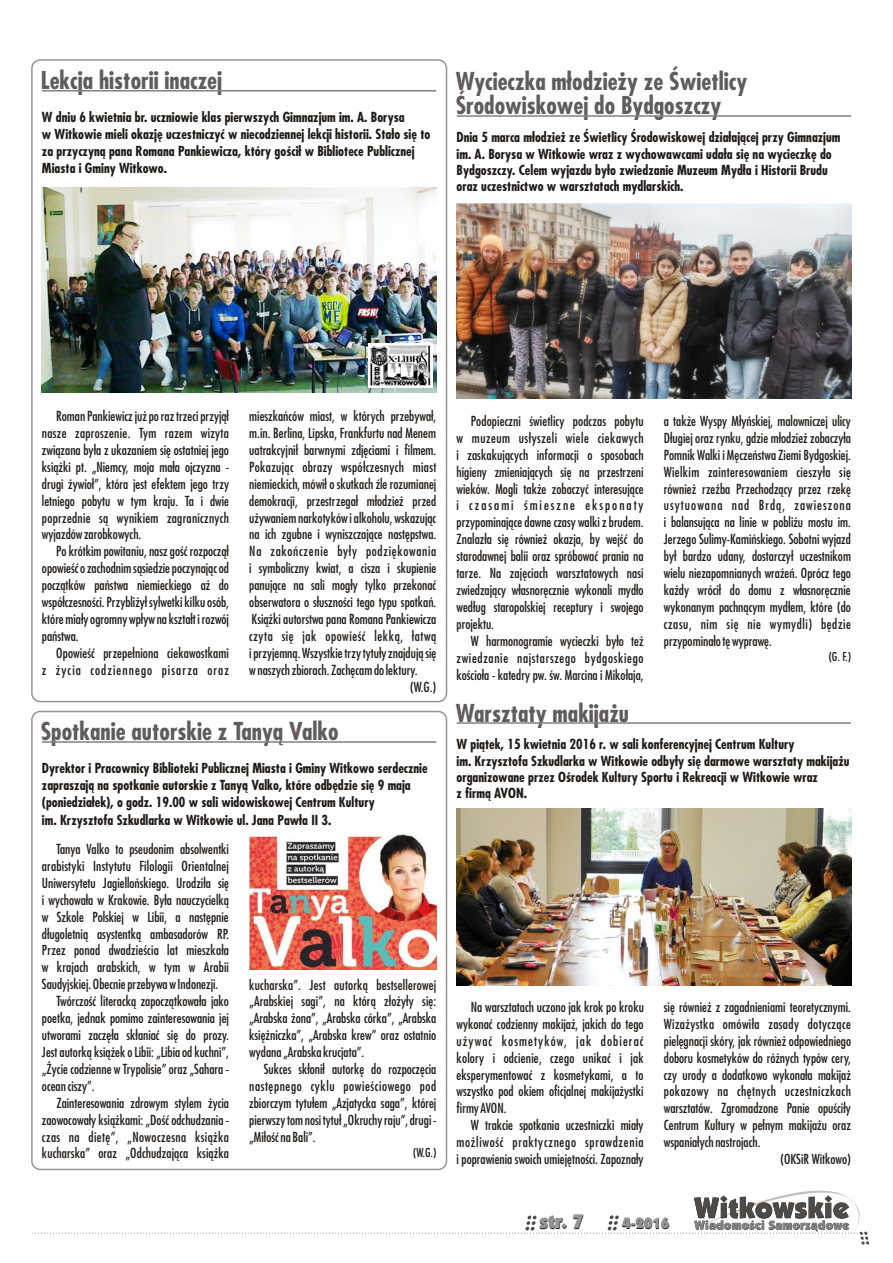
<style>
.page{position:relative;width:893px;height:1263px;background:#fff}
.page>*{position:absolute;margin:0;border:0;box-sizing:border-box;transform-origin:0 0}
.t1{font:700 24px/24.5px "Fujiyama";color:#615c5c}
.t2{font:900 19.5px "Kabel IT Cby BT";color:#1f1a17}
.t3{font:900 15px "Kabel IT Cby BT";color:#1f1a17}
.t4{font:13.5px/17px "Fujiyama";color:#1f1a17;text-align:justify}
.t5{font:700 13.5px/16.4px "Fujiyama";color:#1f1a17}
.t6{font:13.5px "Fujiyama";letter-spacing:.03em;color:#1f1a17}
.t7{font:13.5px "Fujiyama";letter-spacing:.025em;color:#1f1a17}
.t8{font:13.5px "Fujiyama";letter-spacing:.05em;color:#1f1a17}
.t9{font:13.5px "Fujiyama";letter-spacing:.04em;color:#1f1a17}
.t10{font:12px "Fujiyama";color:#1f1a17}
</style>
<div class="page">
<svg style="left:32px;top:1190px;width:837px;height:54px"></svg>
<hr style="left:457px;top:115px;width:394px;height:2px;background:#828282">
<hr style="left:42px;top:90px;width:394px;height:2px;background:#828282">
<img style="left:457px;top:204px;width:394px;height:195px">
<img style="left:42px;top:188px;width:394px;height:205px">
<img style="left:368px;top:343px;width:64px;height:45px">
<hr style="left:42px;top:741px;width:394px;height:2px;background:#828282">
<img style="left:249px;top:832px;width:187px;height:137px">
<img style="left:457px;top:808px;width:394px;height:178px">
<hr style="left:457px;top:722px;width:394px;height:2px;background:#828282">
<div style="left:31px;top:59px;width:416px;height:643px;border:2px solid #969494;border-radius:8px"></div>
<div style="left:31px;top:711px;width:416px;height:459px;border:2px solid #969494;border-radius:8px"></div>
<h1 class="t1" style="left:41px;top:71px;width:183px">Lekcja historii inaczej</h1>
<p class="t5" style="left:42px;top:110px;width:390px;line-height:17.2px">W dniu 6 kwietnia br. uczniowie klas pierwszych Gimnazjum im. A. Borysa<br>w Witkowie mieli okazję uczestniczyć w niecodziennej lekcji historii. Stało się to za przyczyną pana Romana Pankiewicza, który gościł w Bibliotece Publicznej Miasta i Gminy Witkowo.</p>
<h1 class="t1" style="left:456px;top:72px;width:293px">Wycieczka młodzieży ze Świetlicy<br>Środowiskowej do Bydgoszczy</h1>
<p class="t5" style="left:457px;top:131px;width:385px">Dnia 5 marca młodzież ze Świetlicy Środowiskowej działającej przy Gimnazjum im. A. Borysa w Witkowie wraz z wychowawcami udała się na wycieczkę do Bydgoszczy. Celem wyjazdu było zwiedzanie Muzeum Mydła i Historii Brudu oraz uczestnictwo w warsztatach mydlarskich.</p>
<p class="t4" style="left:249px;top:409px;width:189px">mieszkańców miast, w których przebywał,</p>
<p class="t4" style="left:249px;top:426px;width:188px">m.in. Berlina, Lipska, Frankfurtu nad Menem</p>
<p class="t4" style="left:249px;top:442px;width:189px">uatrakcyjnił barwnymi zdjęciami i filmem.</p>
<p class="t7" style="left:249px;top:461px;width:189px">Pokazując obrazy współczesnych miast</p>
<p class="t4" style="left:249px;top:476px;width:189px">niemieckich, mówił o skutkach źle rozumianej</p>
<p class="t4" style="left:249px;top:493px;width:188px">demokracji, przestrzegał młodzież przed</p>
<p class="t4" style="left:249px;top:510px;width:189px">używaniem narkotyków i alkoholu, wskazując</p>
<p class="t4" style="left:249px;top:527px;width:189px">na ich zgubne i wyniszczające następstwa.</p>
<p class="t8" style="left:249px;top:546px;width:189px">Na zakończenie były podziękowania</p>
<p class="t4" style="left:249px;top:561px;width:189px">i symboliczny kwiat, a cisza i skupienie</p>
<p class="t4" style="left:249px;top:578px;width:189px">panujące na sali mogły tylko przekonać</p>
<p class="t4" style="left:249px;top:595px;width:189px">obserwatora o słuszności tego typu spotkań.</p>
<p class="t4" style="left:252px;top:612px;width:186px">Książki autorstwa pana Romana Pankiewicza</p>
<p class="t9" style="left:249px;top:630px;width:189px">czyta się jak opowieść lekką, łatwą</p>
<p class="t4" style="left:249px;top:645px;width:189px">iprzyjemną. Wszystkie trzy tytuły znajdują się</p>
<p class="t4" style="left:249px;top:662px;width:170px">w naszych zbiorach. Zachęcam do lektury.</p>
<p class="t4" style="left:410px;top:679px;width:28px">(W.G.)</p>
<h1 class="t1" style="left:41px;top:722px;width:299px">Spotkanie autorskie z Tanyą Valko</h1>
<p class="t5" style="left:42px;top:761px;width:387px;line-height:17.2px">Dyrektor i Pracownicy Biblioteki Publicznej Miasta i Gminy Witkowo serdecznie zapraszają na spotkanie autorskie z Tanyą Valko, które odbędzie się 9 maja (poniedziałek), o godz. 19.00 w sali widowiskowej Centrum Kultury<br>im. Krzysztofa Szkudlarka w Witkowie ul. Jana Pawła II 3.</p>
<p class="t4" style="left:56px;top:841px;width:174px">Tanya Valko to pseudonim absolwentki</p>
<p class="t4" style="left:42px;top:858px;width:189px">arabistyki Instytutu Filologii Orientalnej</p>
<p class="t4" style="left:42px;top:875px;width:189px">Uniwersytetu Jagiellońskiego. Urodziła się</p>
<p class="t4" style="left:42px;top:892px;width:189px">i wychowała w Krakowie. Była nauczycielką</p>
<p class="t4" style="left:42px;top:909px;width:188px">w Szkole Polskiej w Libii, a następnie</p>
<p class="t4" style="left:42px;top:926px;width:189px">długoletnią asystentką ambasadorów RP.</p>
<p class="t4" style="left:42px;top:943px;width:189px">Przez ponad dwadzieścia lat mieszkała</p>
<p class="t4" style="left:42px;top:960px;width:189px">w krajach arabskich, w tym w Arabii</p>
<p class="t4" style="left:42px;top:977px;width:178px">Saudyjskiej. Obecnie przebywa w Indonezji.</p>
<p class="t4" style="left:56px;top:994px;width:174px">Twórczość literacką zapoczątkowała jako</p>
<p class="t4" style="left:42px;top:1011px;width:189px">poetka, jednak pomimo zainteresowania jej</p>
<p class="t4" style="left:42px;top:1028px;width:189px">utworami zaczęła skłaniać się do prozy.</p>
<p class="t4" style="left:42px;top:1044px;width:189px">Jest autorką książek o Libii: „Libia od kuchni”,</p>
<p class="t4" style="left:42px;top:1061px;width:189px">„Życie codzienne w Trypolisie” oraz „Sahara -</p>
<p class="t4" style="left:42px;top:1078px;width:54px">ocean ciszy”.</p>
<p class="t4" style="left:56px;top:1095px;width:174px">Zainteresowania zdrowym stylem życia</p>
<p class="t4" style="left:42px;top:1112px;width:189px">zaowocowały książkami: „Dość odchudzania -</p>
<p class="t6" style="left:42px;top:1131px;width:189px">czas na dietę”, „Nowoczesna książka</p>
<p class="t4" style="left:42px;top:1146px;width:189px">kucharska” oraz „Odchudzająca książka</p>
<p class="t4" style="left:42px;top:409px;width:189px;text-indent:14px">Roman Pankiewicz już po raz trzeci przyjął nasze zaproszenie. Tym razem wizyta związana była z ukazaniem się ostatniej jego książki pt. „Niemcy, moja mała ojczyzna - drugi żywioł”, która jest efektem jego trzy letniego pobytu w tym kraju. Ta i dwie poprzednie są wynikiem zagranicznych wyjazdów zarobkowych.</p>
<p class="t4" style="left:42px;top:544px;width:189px;text-indent:14px">Po krótkim powitaniu, nasz gość rozpoczął opowieść o zachodnim sąsiedzie poczynając od początków państwa niemieckiego aż do współczesności. Przybliżył sylwetki kilku osób, które miały ogromny wpływ na kształt i rozwój państwa.</p>
<p class="t4" style="left:42px;top:645px;width:189px;text-align:right">Opowieść przepełniona ciekawostkami<br>z życia codziennego pisarza oraz</p>
<p class="t4" style="left:249px;top:977px;width:189px">kucharska”. Jest autorką bestsellerowej „Arabskiej sagi”, na którą złożyły się: „Arabska żona”, „Arabska córka”, „Arabska księżniczka”, „Arabska krew” oraz ostatnio wydana „Arabska krucjata”.</p>
<p class="t4" style="left:249px;top:1062px;width:189px;text-indent:14px">Sukces skłonił autorkę do rozpoczęcia następnego cyklu powieściowego pod zbiorczym tytułem „Azjatycka saga”, której pierwszy tom nosi tytuł „Okruchy raju”, drugi - „Miłość na Bali”.</p>
<p class="t10" style="left:413px;top:1148px;width:25px">(W.G.)</p>
<p class="t4" style="left:457px;top:414px;width:189px;text-indent:14px">Podopieczni świetlicy podczas pobytu w muzeum usłyszeli wiele ciekawych i zaskakujących informacji o sposobach higieny zmieniających się na przestrzeni wieków. Mogli także zobaczyć interesujące i czasami śmieszne eksponaty przypominające dawne czasy walki z brudem.<br>Znalazła się również okazja, by wejść do starodawnej balii oraz spróbować prania na tarze. Na zajęciach warsztatowych nasi zwiedzający własnoręcznie wykonali mydło według staropolskiej receptury i swojego projektu.</p>
<p class="t4" style="left:457px;top:633px;width:189px;text-indent:14px">W harmonogramie wycieczki było też zwiedzanie najstarszego bydgoskiego kościoła - katedry pw. św. Marcina i Mikołaja,</p>
<p class="t4" style="left:664px;top:414px;width:189px">a także Wyspy Młyńskiej, malowniczej ulicy Długiej oraz rynku, gdzie młodzież zobaczyła Pomnik Walki i Męczeństwa Ziemi Bydgoskiej.<br>Wielkim zainteresowaniem cieszyła się również rzeźba Przechodzący przez rzekę usytuowana nad Brdą, zawieszona i balansująca na linie w pobliżu mostu im.<br>Jerzego Sulimy-Kamińskiego. Sobotni wyjazd był bardzo udany, dostarczył uczestnikom wielu niezapomnianych wrażeń. Oprócz tego każdy wrócił do domu z własnoręcznie wykonanym pachnącym mydłem, które (do czasu, nim się nie wymydli) będzie przypominało tę wyprawę.</p>
<p class="t10" style="left:829px;top:652px;width:24px">(G. F.)</p>
<h1 class="t1" style="left:456px;top:704px;width:175px">Warsztaty makijażu</h1>
<p class="t5" style="left:457px;top:738px;width:394px">W piątek, 15 kwietnia 2016 r. w sali konferencyjnej Centrum Kultury<br>im. Krzysztofa Szkudlarka w Witkowie odbyły się darmowe warsztaty makijażu organizowane przez Ośrodek Kultury Sportu i Rekreacji w Witkowie wraz<br>z firmą AVON.</p>
<p class="t4" style="left:457px;top:999px;width:189px;text-indent:14px">Na warsztatach uczono jak krok po kroku wykonać codzienny makijaż, jakich do tego używać kosmetyków, jak dobierać kolory i odcienie, czego unikać i jak eksperymentować z kosmetykami, a to wszystko pod okiem oficjalnej makijażystki firmy AVON.</p>
<p class="t4" style="left:457px;top:1118px;width:189px;text-indent:14px">W trakcie spotkania uczestniczki miały możliwość praktycznego sprawdzenia i poprawienia swoich umiejętności. Zapoznały</p>
<p class="t4" style="left:664px;top:999px;width:189px">się również z zagadnieniami teoretycznymi.</p>
<p class="t6" style="left:664px;top:1018px;width:189px">Wizażystka omówiła zasady dotyczące</p>
<p class="t4" style="left:664px;top:1033px;width:189px">pielęgnacji skóry, jak również odpowiedniego</p>
<p class="t4" style="left:664px;top:1050px;width:189px">doboru kosmetyków do różnych typów cery,</p>
<p class="t4" style="left:664px;top:1067px;width:189px">czy urody a dodatkowo wykonała makijaż</p>
<p class="t6" style="left:664px;top:1086px;width:189px">pokazowy na chętnych uczestniczkach</p>
<p class="t4" style="left:664px;top:1101px;width:188px">warsztatów. Zgromadzone Panie opuściły</p>
<p class="t4" style="left:664px;top:1118px;width:189px">Centrum Kultury w pełnym makijażu oraz</p>
<p class="t4" style="left:664px;top:1135px;width:98px">wspaniałych nastrojach.</p>
<p class="t4" style="left:780px;top:1152px;width:72px">(OKSiR Witkowo)</p>
<h2 class="t2" style="left:540px;top:1214px;width:46px">str. 7</h2>
<p class="t3" style="left:622px;top:1218px;width:49px">4-2016</p>
</div>
